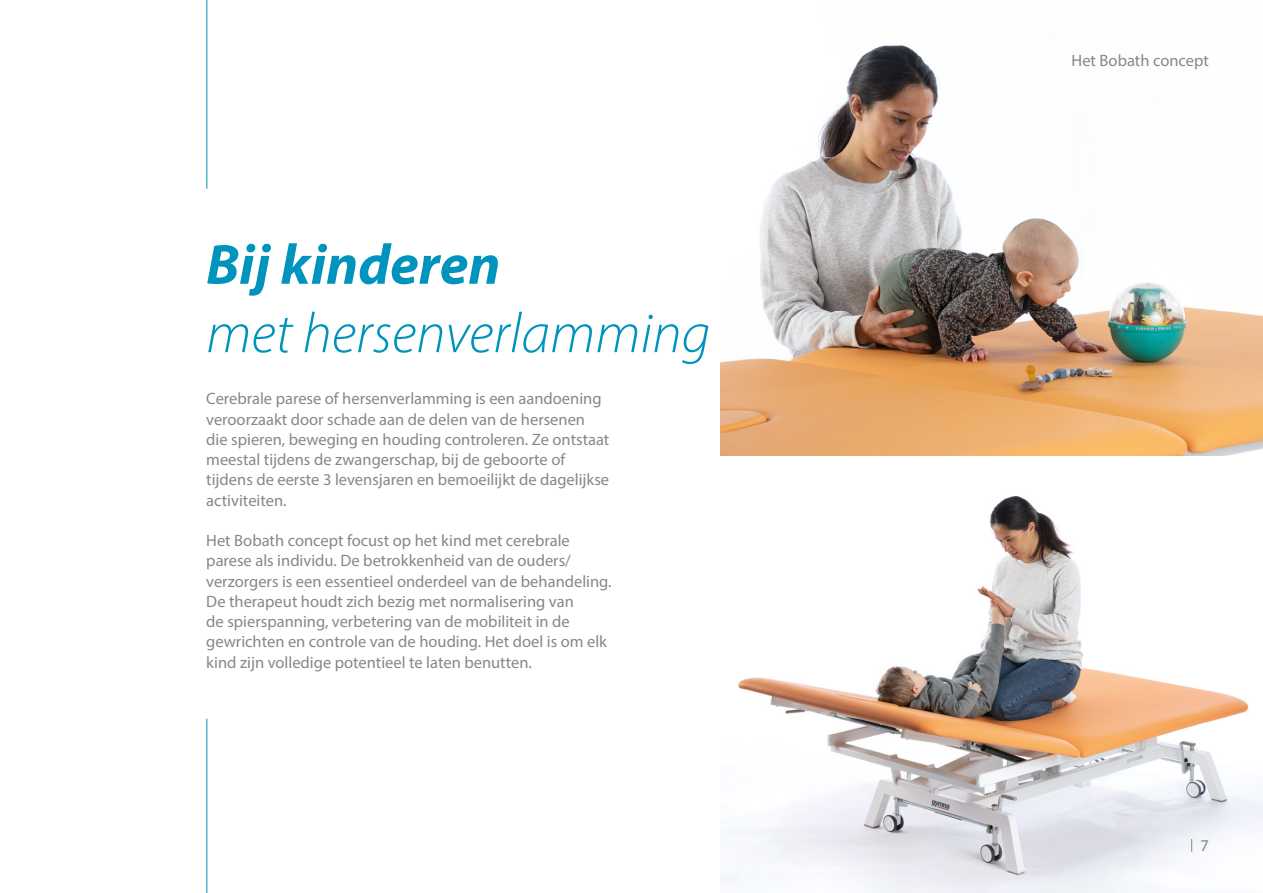
<style>
.page{position:relative;width:1263px;height:893px;background:#fff}
.page>*{position:absolute;margin:0;border:0;box-sizing:border-box;transform-origin:0 0}
.t1{font:italic 300 57px "Myriad Pro";color:#0093bd}
.t2{font:italic 700 57px "Myriad Pro";color:#0093bd}
.t3{font:16.5px/20.2px "Myriad Pro";color:#878787}
</style>
<div class="page">
<hr style="left:206px;top:0;width:1px;height:189px;background:#0093bd">
<hr style="left:206px;top:719px;width:1px;height:174px;background:#0093bd">
<img style="left:721px;top:455px;width:542px;height:438px">
<img style="left:721px;top:45px;width:542px;height:410px">
<svg style="left:1191px;top:839px;width:1px;height:13px"></svg>
<h1 class="t2" style="left:206px;top:227px;width:296px">Bij kinderen</h1>
<h1 class="t1" style="left:206px;top:299px;width:506px">met hersenverlamming</h1>
<p class="t3" style="left:206px;top:388px;width:405px">Cerebrale parese of hersenverlamming is een aandoening veroorzaakt door schade aan de delen van de hersenen die spieren, beweging en houding controleren. Ze ontstaat meestal tijdens de zwangerschap, bij de geboorte of tijdens de eerste 3 levensjaren en bemoeilijkt de dagelijkse activiteiten.</p>
<p class="t3" style="left:206px;top:530px;width:407px">Het Bobath concept focust op het kind met cerebrale parese als individu. De betrokkenheid van de ouders/ verzorgers is een essentieel onderdeel van de behandeling.<br>De therapeut houdt zich bezig met normalisering van<br>de spierspanning, verbetering van de mobiliteit in de gewrichten en controle van de houding. Het doel is om elk kind zijn volledige potentieel te laten benutten.</p>
<p class="t3" style="left:1071px;top:50px;width:139px">Het Bobath concept</p>
<p class="t3" style="left:1200px;top:835px;width:10px">7</p>
</div>
